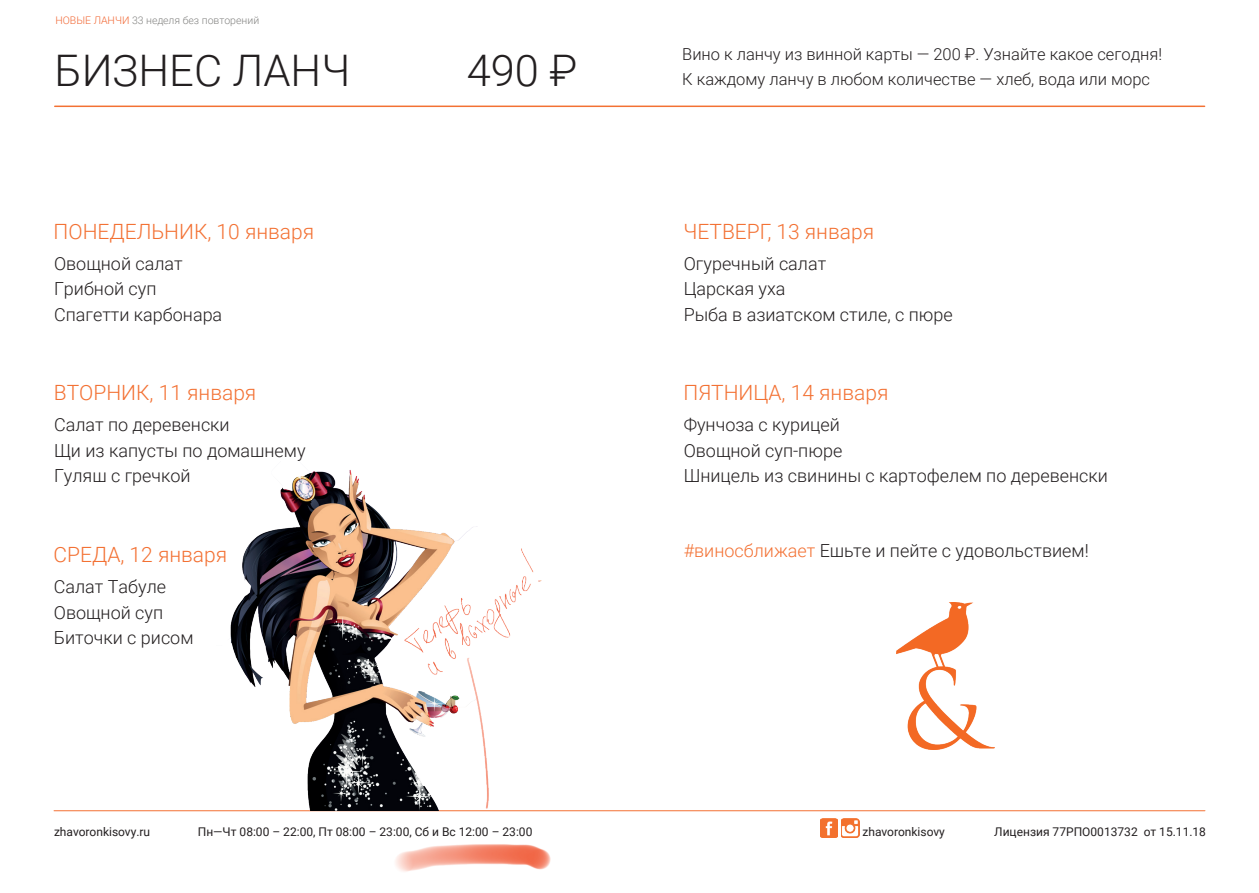
<style>
.page{position:relative;width:1259px;height:893px;background:#fff}
.page>*{position:absolute;margin:0;border:0;box-sizing:border-box;transform-origin:0 0}
.t1{font:300 43.5px "Roboto";color:#231f20}
.t2{font:300 21px "Roboto";color:#f37133}
.t3{font:300 18px/25.5px "Roboto";color:#231f20}
.t4{font:300 16.5px/25.5px "Roboto";color:#231f20}
.t5{font:12px "Roboto";color:#231f20}
.t6{font:300 10.5px "Roboto";color:#848482}
.s1{color:#f26a37}
.s2{color:#f37133}
</style>
<div class="page">
<img style="left:53px;top:105px;width:1153px;height:767px">
<p class="t6" style="left:55px;top:13px;width:205px"><span class="s1">НОВЫЕ ЛАНЧИ</span> 33 неделя без повторений</p>
<h1 class="t1" style="left:54px;top:40px;width:297px">БИЗНЕС ЛАНЧ</h1>
<h1 class="t1" style="left:467px;top:40px;width:112px">490 ₽</h1>
<p class="t2" style="left:54px;top:217px;width:262px">ПОНЕДЕЛЬНИК, 10 января</p>
<p class="t3" style="left:54px;top:250px;width:170px">Овощной салат<br>Грибной суп<br>Спагетти карбонара</p>
<p class="t2" style="left:54px;top:378px;width:204px">ВТОРНИК, 11 января</p>
<p class="t4" style="left:682px;top:41px;width:481px">Вино к ланчу из винной карты — 200 ₽. Узнайте какое сегодня!<br>К каждому ланчу в любом количестве — хлеб, вода или морс</p>
<p class="t2" style="left:683px;top:217px;width:192px">ЧЕТВЕРГ, 13 января</p>
<p class="t3" style="left:683px;top:250px;width:271px">Огуречный салат<br>Царская уха<br>Рыба в азиатском стиле, с пюре</p>
<p class="t2" style="left:683px;top:378px;width:206px">ПЯТНИЦА, 14 января</p>
<p class="t3" style="left:54px;top:411px;width:253px">Салат по деревенски<br>Щи из капусты по домашнему<br>Гуляш с гречкой</p>
<p class="t3" style="left:683px;top:411px;width:426px">Фунчоза с курицей<br>Овощной суп-пюре<br>Шницель из свинины с картофелем по деревенски</p>
<p class="t2" style="left:54px;top:540px;width:175px">СРЕДА, 12 января</p>
<p class="t3" style="left:54px;top:573px;width:141px">Салат Табуле<br>Овощной суп<br>Биточки с рисом</p>
<p class="t5" style="left:54px;top:823px;width:98px">zhavoronkisovy.ru</p>
<p class="t5" style="left:198px;top:823px;width:336px">Пн—Чт 08:00 – 22:00, Пт 08:00 – 23:00, Сб и Вс 12:00 – 23:00</p>
<p class="t3" style="left:683px;top:537px;width:407px"><span class="s2">#виносближает</span> Ешьте и пейте с удовольствием!</p>
<p class="t5" style="left:862px;top:823px;width:84px">zhavoronkisovy</p>
<p class="t5" style="left:994px;top:823px;width:213px">Лицензия 77РПО0013732 от 15.11.18</p>
</div>
